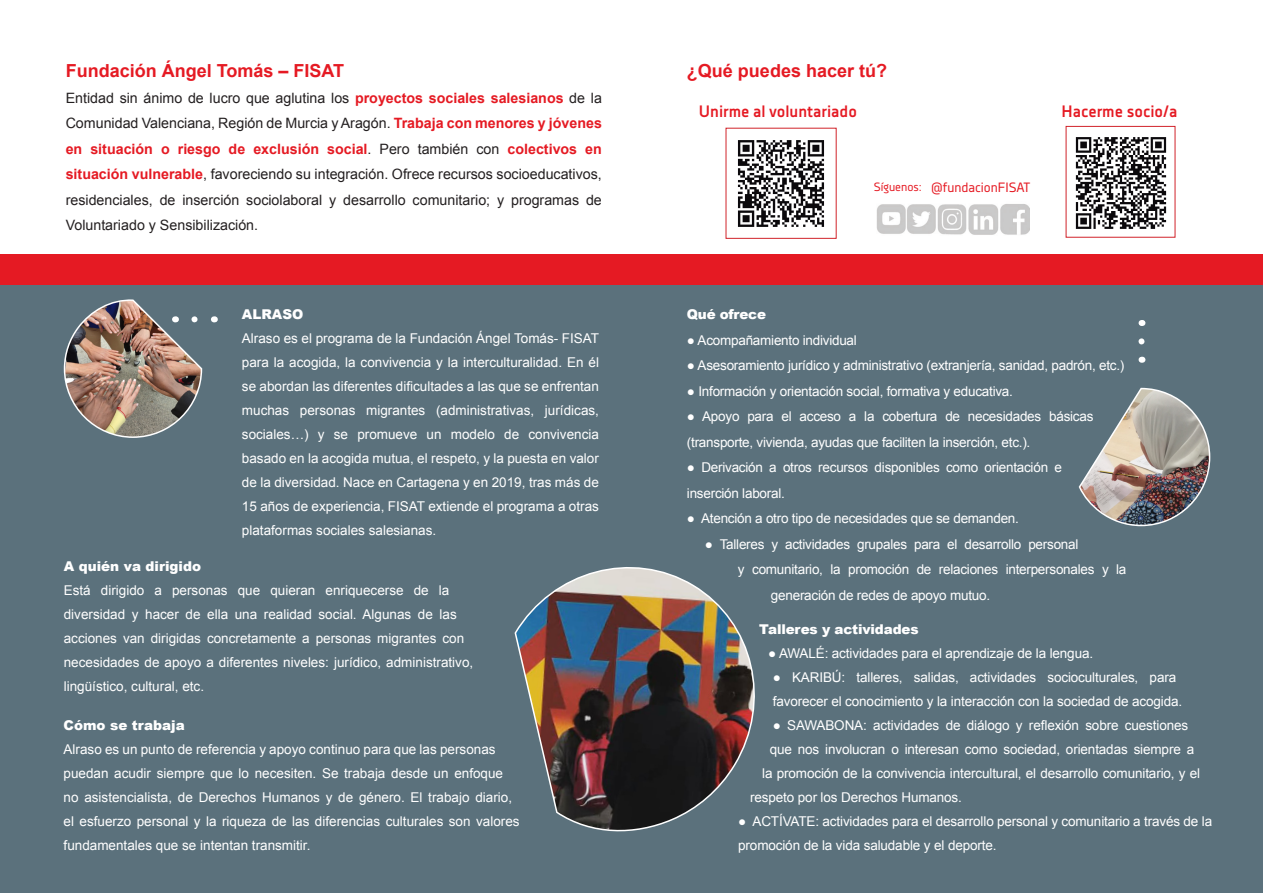
<style>
.page{position:relative;width:1263px;height:893px;background:#fff}
.page>*{position:absolute;margin:0;border:0;box-sizing:border-box;transform-origin:0 0}
.t1{font:700 18px "Arial";color:#e51a23}
.t2{font:700 16.5px "Decima Nova Pro";color:#e51a23}
.t3{font:14.25px/25.5px "Arial";color:#231f20;text-align:justify}
.t4{font:13.5px/24px "Arial";letter-spacing:-.01em;color:#fff}
.t5{font:900 13.5px "Arial";color:#fff}
.t6{font:13.5px "Decima Nova Pro";color:#e51a23}
.t7{font:900 13.5px "Arial";letter-spacing:-.02em;color:#fff}
.t8{font:12px "Decima Nova Pro";color:#e51a23}
.s1{font-weight:700;color:#e51a23}
</style>
<div class="page">
<div style="left:0;top:255px;width:1263px;height:638px;background:#5b717c"></div>
<div style="left:0;top:254px;width:1263px;height:30px;background:#e51a23"></div>
<svg style="left:1138px;top:341px;width:6px;height:4px"></svg>
<img style="left:1078px;top:387px;width:133px;height:140px">
<img style="left:63px;top:299px;width:140px;height:139px">
<img style="left:514px;top:567px;width:241px;height:265px">
<img style="left:737px;top:140px;width:88px;height:87px">
<img style="left:1075px;top:137px;width:92px;height:92px">
<img style="left:876px;top:204px;width:153px;height:31px">
<p class="t1" style="left:66px;top:59px;width:280px">Fundación Ángel Tomás – FISAT</p>
<p class="t3" style="left:66px;top:85px;width:538px">Entidad sin ánimo de lucro que aglutina los <span class="s1">proyectos sociales salesianos</span> de la Comunidad Valenciana, Región de Murcia y Aragón. <span class="s1">Trabaja con menores y jóvenes en situación o riesgo de exclusión social</span>. Pero también con <span class="s1">colectivos en situación vulnerable</span>, favoreciendo su integración. Ofrece recursos socioeducativos, residenciales, de inserción sociolaboral y desarrollo comunitario; y programas de Voluntariado y Sensibilización.</p>
<p class="t5" style="left:242px;top:305px;width:63px">ALRASO</p>
<p class="t4" style="left:242px;top:327px;width:359px;text-align:justify">Alraso es el programa de la Fundación Ángel Tomás- FISAT para la acogida, la convivencia y la interculturalidad. En él se abordan las diferentes dificultades a las que se enfrentan muchas personas migrantes (administrativas, jurídicas, sociales…) y se promueve un modelo de convivencia basado en la acogida mutua, el respeto, y la puesta en valor de la diversidad. Nace en Cartagena y en 2019, tras más de 15 años de experiencia, FISAT extiende el programa a otras plataformas sociales salesianas.</p>
<p class="t5" style="left:64px;top:557px;width:139px">A quién va dirigido</p>
<p class="t4" style="left:64px;top:579px;width:411px">Está dirigido a personas que quieran enriquecerse de la diversidad y hacer de ella una realidad social. Algunas de las acciones van dirigidas concretamente a personas migrantes con necesidades de apoyo a diferentes niveles: jurídico, administrativo, lingüístico, cultural, etc.</p>
<p class="t5" style="left:64px;top:715px;width:123px">Cómo se trabaja</p>
<p class="t4" style="left:64px;top:737px;width:457px">Alraso es un punto de referencia y apoyo continuo para que las personas puedan acudir siempre que lo necesiten. Se trabaja desde un enfoque no asistencialista, de Derechos Humanos y de género. El trabajo diario, el esfuerzo personal y la riqueza de las diferencias culturales son valores fundamentales que se intentan transmitir.</p>
<p class="t1" style="left:687px;top:59px;width:202px">¿Qué puedes hacer tú?</p>
<p class="t2" style="left:699px;top:102px;width:159px">Unirme al voluntariado</p>
<p class="t2" style="left:1061px;top:102px;width:117px">Hacerme socio/a</p>
<p class="t8" style="left:874px;top:180px;width:49px">Síguenos:</p>
<p class="t6" style="left:931px;top:179px;width:101px">@fundacionFISAT</p>
<p class="t7" style="left:687px;top:305px;width:81px">Qué ofrece</p>
<p class="t4" style="left:687px;top:328px;width:171px">● Acompañamiento individual</p>
<p class="t4" style="left:687px;top:354px;width:439px">● Asesoramiento jurídico y administrativo (extranjería, sanidad, padrón, etc.)</p>
<p class="t4" style="left:687px;top:379px;width:327px">● Información y orientación social, formativa y educativa.</p>
<p class="t4" style="left:687px;top:404px;width:408px;line-height:25.5px">● Apoyo para el acceso a la cobertura de necesidades básicas (transporte, vivienda, ayudas que faciliten la inserción, etc.).</p>
<p class="t4" style="left:687px;top:455px;width:376px;line-height:25.5px">● Derivación a otros recursos disponibles como orientación e inserción laboral.</p>
<p class="t4" style="left:687px;top:507px;width:333px">● Atención a otro tipo de necesidades que se demanden.</p>
<p class="t4" style="left:705px;top:532px;width:375px">● Talleres y actividades grupales para el desarrollo personal</p>
<p class="t4" style="left:738px;top:558px;width:390px">y comunitario, la promoción de relaciones interpersonales y la</p>
<p class="t4" style="left:771px;top:583px;width:221px">generación de redes de apoyo mutuo.</p>
<p class="t5" style="left:759px;top:619px;width:161px">Talleres y actividades</p>
<p class="t4" style="left:768px;top:641px;width:326px">● AWALÉ: actividades para el aprendizaje de la lengua.</p>
<p class="t4" style="left:773px;top:665px;width:411px">● KARIBÚ: talleres, salidas, actividades socioculturales, para favorecer el conocimiento y la interacción con la sociedad de acogida.</p>
<p class="t4" style="left:773px;top:713px;width:417px">● SAWABONA: actividades de diálogo y reflexión sobre cuestiones</p>
<p class="t4" style="left:770px;top:737px;width:426px">que nos involucran o interesan como sociedad, orientadas siempre a</p>
<p class="t4" style="left:762px;top:761px;width:439px">la promoción de la convivencia intercultural, el desarrollo comunitario, y el</p>
<p class="t4" style="left:750px;top:785px;width:213px">respeto por los Derechos Humanos.</p>
<p class="t4" style="left:738px;top:809px;width:475px">● ACTÍVATE: actividades para el desarrollo personal y comunitario a través de la promoción de la vida saludable y el deporte.</p>
</div>
